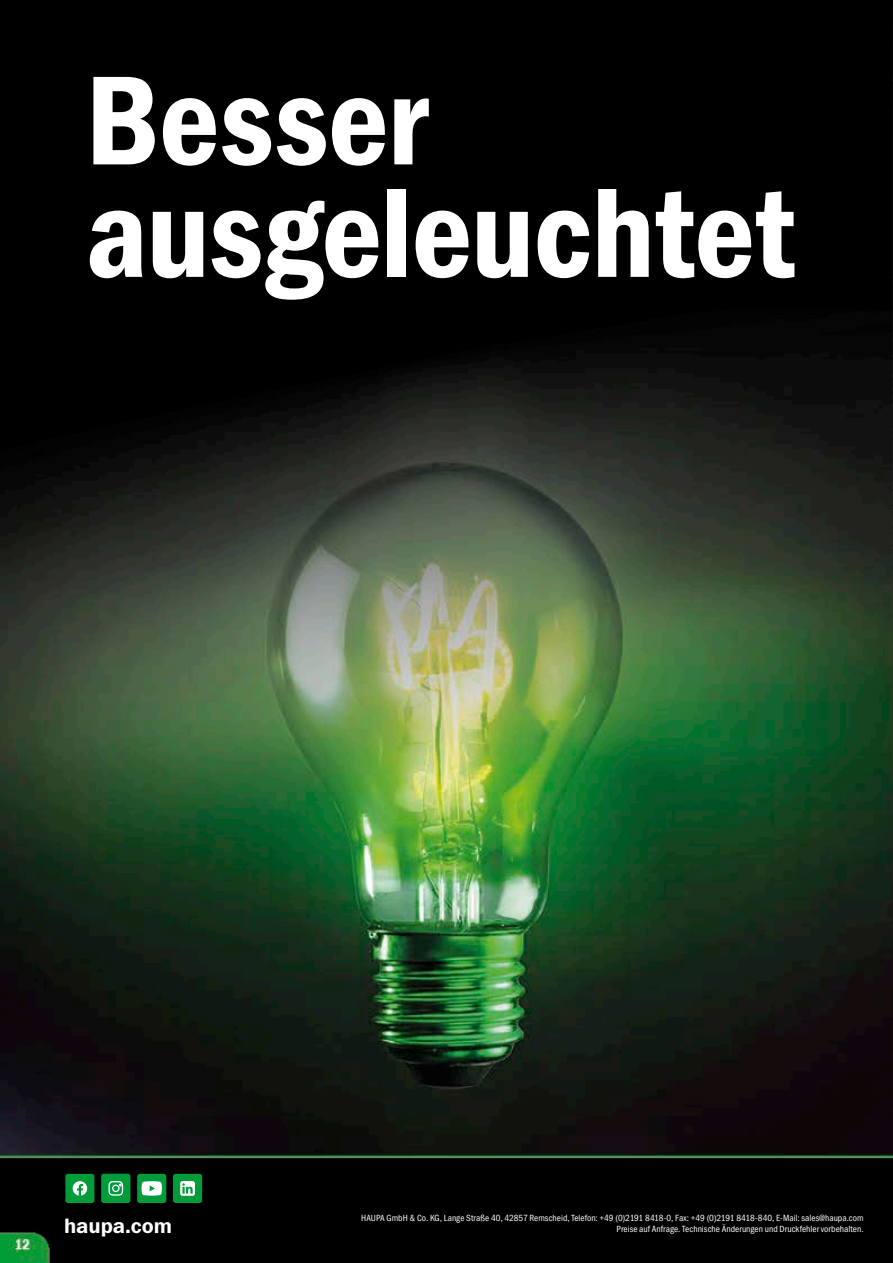
<style>
.page{position:relative;width:893px;height:1263px;background:#fff}
.page>*{position:absolute;margin:0;border:0;box-sizing:border-box;transform-origin:0 0}
.t1{font:127.5px/112.5px "Franklin Gothic Demi Cond ITC";letter-spacing:-.005em;color:#fff}
.t2{font:21px "Franklin Gothic Demi ITC";color:#fff}
.t3{font:9px/10.9px "Franklin Gothic Book Cond ITC";letter-spacing:.005em;color:#fff;text-align:right}
</style>
<div class="page">
<img style="left:0;top:0;width:893px;height:1263px">
<div style="left:60px;top:46px;width:764px;height:284px;background:#000"></div>
<div style="left:65px;top:1174px;width:29px;height:29px;background:#009c3a;border-radius:3px"></div>
<svg style="left:73px;top:1181px;width:14px;height:14px"></svg>
<div style="left:101px;top:1174px;width:29px;height:29px;background:#009c3a;border-radius:3px"></div>
<svg style="left:108px;top:1181px;width:15px;height:15px"></svg>
<div style="left:137px;top:1174px;width:29px;height:29px;background:#009c3a;border-radius:3px"></div>
<svg style="left:142px;top:1181px;width:20px;height:14px"></svg>
<div style="left:173px;top:1174px;width:29px;height:29px;background:#009c3a;border-radius:3px"></div>
<svg style="left:180px;top:1181px;width:15px;height:15px"></svg>
<h1 class="t1" style="left:85px;top:65px;width:711px">Besser ausgeleuchtet</h1>
<h2 class="t2" style="left:64px;top:1213px;width:110px">haupa.com</h2>
<p class="t3" style="left:361px;top:1212px;width:504px">HAUPA GmbH &amp; Co. KG, Lange Straße 40, 42857 Remscheid, Telefon: +49 (0)2191 8418-0, Fax: +49 (0)2191 8418-840, E-Mail: sales@haupa.com<br>Preise auf Anfrage. Technische Änderungen und Druckfehler vorbehalten.</p>
</div>
